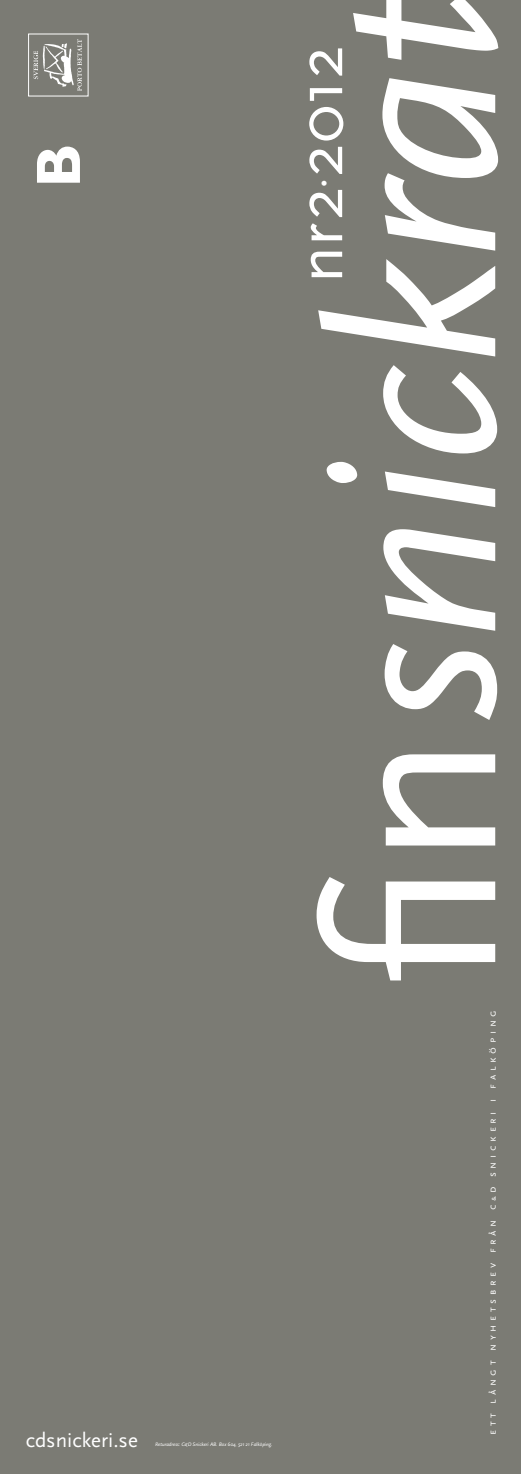
<style>
.page{position:relative;width:521px;height:1474px;background:#fff}
.page>*{position:absolute;margin:0;border:0;box-sizing:border-box;transform-origin:0 0}
.t1{font:italic 240.45px "Scala Sans";color:#fff}
.t2{font:67.64px "Scala Sans";color:#fff}
.t3{font:21px "Scala Sans";color:#fff}
.t4{font:10.5px "Scala Sans Caps";letter-spacing:.35em;color:#fff}
.t5{font:italic 5.25px "Scala Sans";color:#fff}
.s1{font-style:normal;font-size:241.67px}
.s2{font-size:7.88px}
</style>
<div class="page">
<div style="left:0;top:0;width:521px;height:1473px;background:#7b7b74"></div>
<svg style="left:34px;top:39px;width:48px;height:52px"></svg>
<svg style="left:37px;top:147px;width:43px;height:36px"></svg>
<h3 class="t3" style="left:26px;top:1428px;width:114px">cdsnickeri.se</h3>
<p class="t5" style="left:155px;top:1441px;width:119px">Returadress: C&amp;D Snickeri AB. Box 604, 521 21 Falköping.</p>
<h1 class="t1" style="left:286px;top:986px;width:996px;rotate:-90deg"><span class="s1">fin</span>snickrat</h1>
<h2 class="t2" style="left:283px;top:283px;width:239px;rotate:-90deg">nr2<sup>•</sup>2012</h2>
<h3 class="t4" style="left:487px;top:1434px;width:426px;rotate:-90deg">ett långt nyhetsbrev från c<span class="s2">&amp;</span>d snickeri i falköping</h3>
</div>
